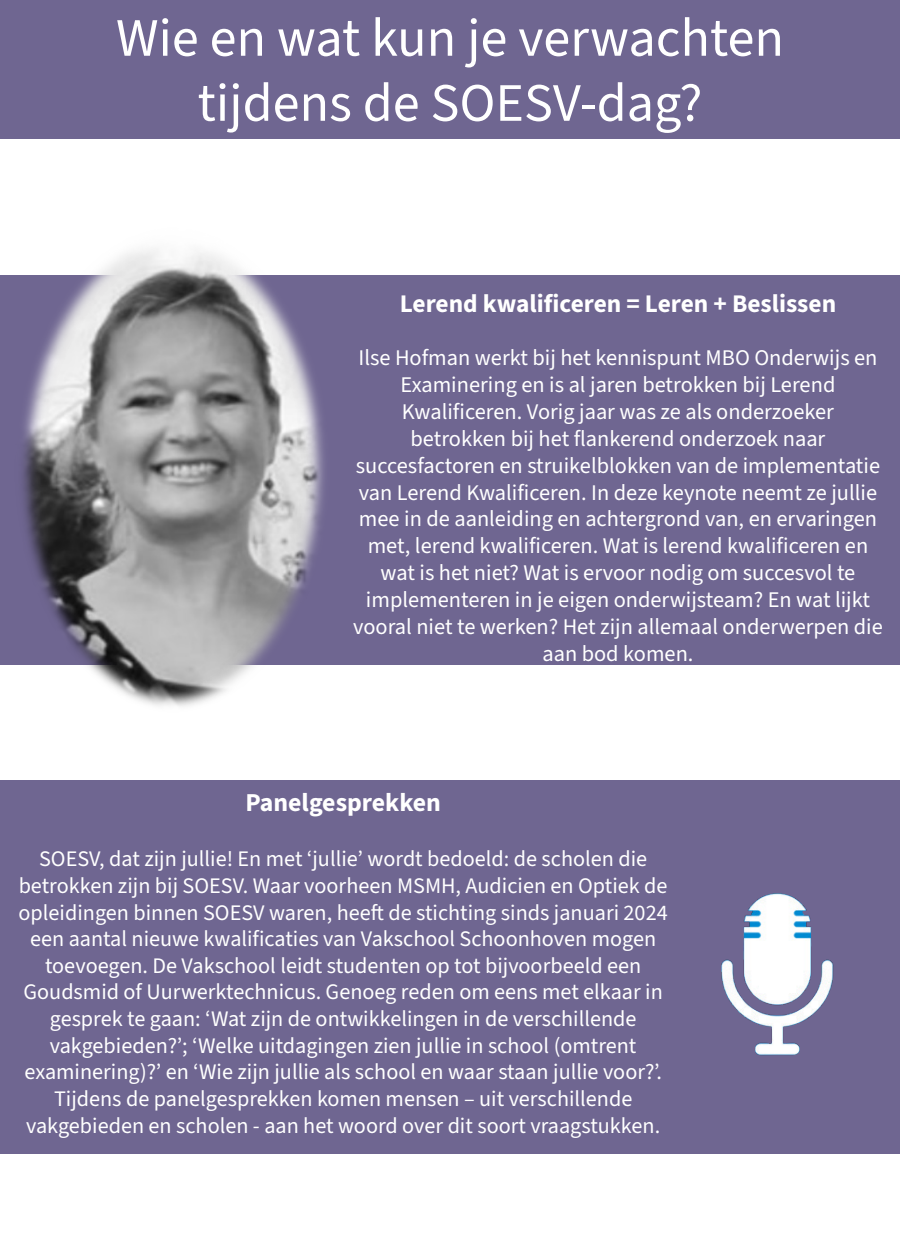
<style>
.page{position:relative;width:900px;height:1260px;background:#fff}
.page>*{position:absolute;margin:0;border:0;box-sizing:border-box;transform-origin:0 0}
.t1{font:54.25px/65px "Source Sans 3";color:#fff;text-align:center}
.t2{font:700 25.75px "Source Sans 3";color:#fff}
.t3{font:700 25.5px "Source Sans 3";color:#fff}
.t4{font:22.5px/26.8px "Source Sans 3";color:#fff;text-align:center}
.t5{font:22.25px/26.8px "Source Sans 3";color:#fff;text-align:center}
</style>
<div class="page">
<div style="left:0;top:276px;width:900px;height:389px;background:#6f6691"></div>
<img style="left:14px;top:249px;width:317px;height:458px">
<div style="left:0;top:0;width:900px;height:138px;background:#6f6691"></div>
<div style="left:0;top:780px;width:900px;height:374px;background:#6f6691"></div>
<img style="left:721px;top:893px;width:112px;height:162px">
<h1 class="t1" style="left:116px;top:5px;width:670px">Wie en wat kun je verwachten tijdens de SOESV-dag?</h1>
<p class="t3" style="left:400px;top:286px;width:438px">Lerend kwalificeren = Leren + Beslissen</p>
<p class="t4" style="left:353px;top:344px;width:531px">Ilse Hofman werkt bij het kennispunt MBO Onderwijs en Examinering en is al jaren betrokken bij Lerend Kwalificeren. Vorig jaar was ze als onderzoeker betrokken bij het flankerend onderzoek naar succesfactoren en struikelblokken van de implementatie van Lerend Kwalificeren. In deze keynote neemt ze jullie mee in de aanleiding en achtergrond van, en ervaringen met, lerend kwalificeren. Wat is lerend kwalificeren en wat is het niet? Wat is ervoor nodig om succesvol te implementeren in je eigen onderwijsteam? En wat lijkt vooral niet te werken? Het zijn allemaal onderwerpen die aan bod komen.</p>
<p class="t2" style="left:245px;top:785px;width:197px">Panelgesprekken</p>
<p class="t5" style="left:19px;top:845px;width:651px">SOESV, dat zijn jullie! En met ‘jullie’ wordt bedoeld: de scholen die betrokken zijn bij SOESV. Waar voorheen MSMH, Audicien en Optiek de opleidingen binnen SOESV waren, heeft de stichting sinds januari 2024 een aantal nieuwe kwalificaties van Vakschool Schoonhoven mogen toevoegen. De Vakschool leidt studenten op tot bijvoorbeeld een Goudsmid of Uurwerktechnicus. Genoeg reden om eens met elkaar in gesprek te gaan: ‘Wat zijn de ontwikkelingen in de verschillende vakgebieden?’; ‘Welke uitdagingen zien jullie in school (omtrent examinering)?’ en ‘Wie zijn jullie als school en waar staan jullie voor?’.<br>Tijdens de panelgesprekken komen mensen – uit verschillende vakgebieden en scholen - aan het woord over dit soort vraagstukken.</p>
</div>
